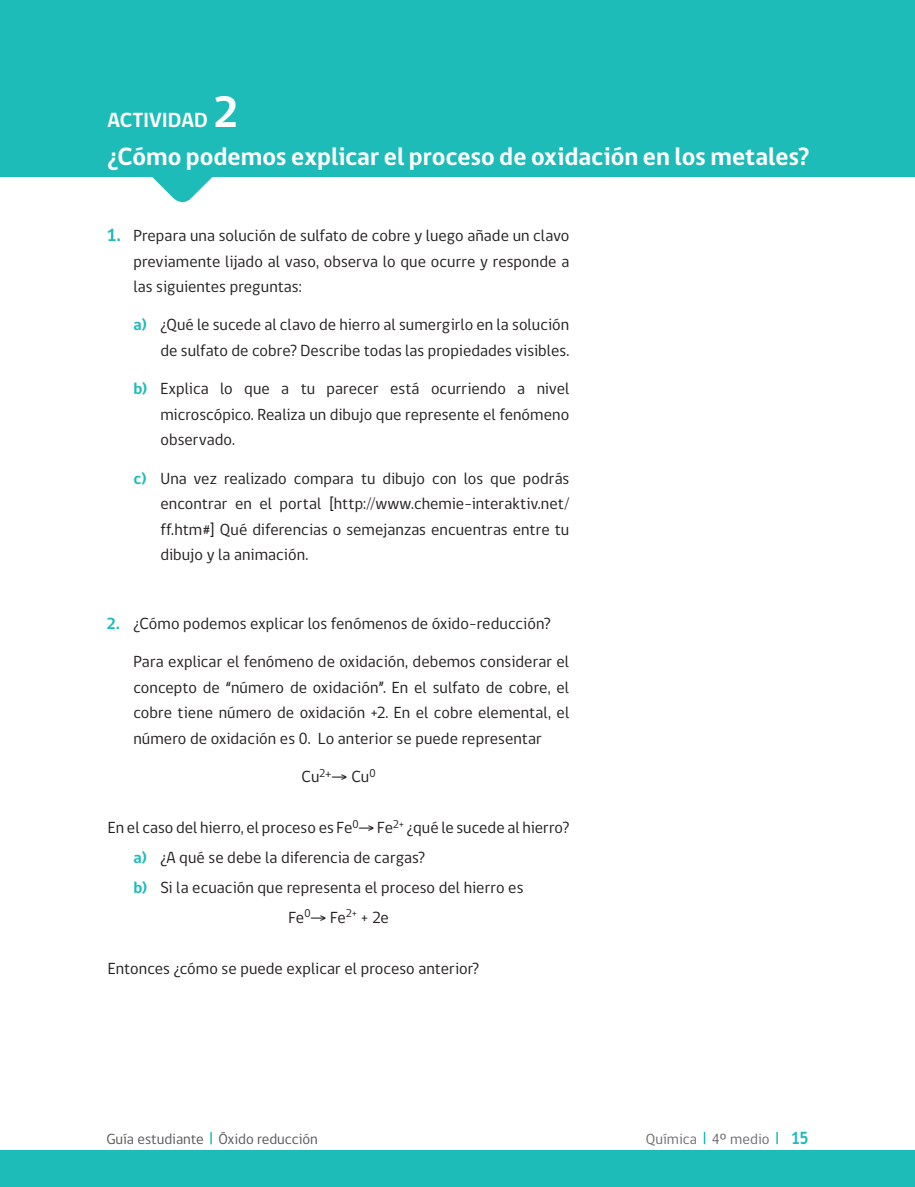
<style>
.page{position:relative;width:915px;height:1187px;background:#fff}
.page>*{position:absolute;margin:0;border:0;box-sizing:border-box;transform-origin:0 0}
.titulos{font:700 45px "gob CL";color:#fff}
.t1{font:700 25.5px "gob CL";color:#fff}
.titulos-2{font:700 21px "gob CL";letter-spacing:-.005em;color:#fff}
.punteo_numero_letra{font:16.5px/25.5px "gob CL";letter-spacing:.005em;color:#231f20;text-align:justify}
.texto_gral_2_columna{font:16.5px "gob CL";letter-spacing:.005em;color:#231f20}
.t2{font:15px "gob CL";color:#57585a}
.t3{font:15px "gob CL";letter-spacing:.005em;color:#6c6d70}
.s1{font-weight:700;font-size:18px;color:#1dbcb8}
.s2{font-weight:700;color:#1dbcb8}
</style>
<div class="page">
<div style="left:0;top:0;width:914px;height:176px;background:#1dbcb8"></div>
<svg style="left:40px;top:176px;width:285px;height:27px"></svg>
<svg style="left:703px;top:1131px;width:2px;height:12px"></svg>
<svg style="left:776px;top:1131px;width:1px;height:12px"></svg>
<hr style="left:0;top:1149px;width:1px;height:37px;background:#1dbcb8">
<div style="left:0;top:1150px;width:914px;height:36px;background:#1dbcb8"></div>
<svg style="left:210px;top:1132px;width:2px;height:12px"></svg>
<p class="titulos" style="left:212px;top:80px;width:27px">2</p>
<p class="titulos-2" style="left:107px;top:106px;width:102px">ACTIVIDAD</p>
<p class="t1" style="left:107px;top:139px;width:703px">¿Cómo podemos explicar el proceso de oxidación en los metales?</p>
<p class="punteo_numero_letra" style="left:133px;top:223px;width:437px;text-indent:-27px"><span class="s1">1.</span> Prepara una solución de sulfato de cobre y luego añade un clavo previamente lijado al vaso, observa lo que ocurre y responde a las siguientes preguntas:</p>
<p class="punteo_numero_letra" style="left:133px;top:312px;width:437px;text-align:right"><span class="s2">a)</span> ¿Qué le sucede al clavo de hierro al sumergirlo en la solución de sulfato de cobre? Describe todas las propiedades visibles.</p>
<p class="punteo_numero_letra" style="left:160px;top:376px;width:410px;text-indent:-27px"><span class="s2">b)</span> Explica lo que a tu parecer está ocurriendo a nivel microscópico. Realiza un dibujo que represente el fenómeno observado.</p>
<p class="punteo_numero_letra" style="left:160px;top:465px;width:410px;text-indent:-27px"><span class="s2">c)</span> Una vez realizado compara tu dibujo con los que podrás encontrar en el portal [http://www.chemie-interaktiv.net/ ff.htm#] Qué diferencias o semejanzas encuentras entre tu dibujo y la animación.</p>
<p class="punteo_numero_letra" style="left:106px;top:611px;width:445px"><span class="s2">2.</span> ¿Cómo podemos explicar los fenómenos de óxido-reducción?</p>
<p class="punteo_numero_letra" style="left:133px;top:649px;width:437px">Para explicar el fenómeno de oxidación, debemos considerar el concepto de “número de oxidación”. En el sulfato de cobre, el cobre tiene número de oxidación +2. En el cobre elemental, el número de oxidación es 0. Lo anterior se puede representar</p>
<p class="texto_gral_2_columna" style="left:301px;top:765px;width:76px">Cu<sup>2</sup> → Cu<sup>0</sup></p>
<p class="texto_gral_2_columna" style="left:108px;top:816px;width:463px">En el caso del hierro, el proceso es Fe<sup>0</sup>→ Fe<sup>2+</sup> ¿qué le sucede al hierro?</p>
<p class="punteo_numero_letra" style="left:133px;top:845px;width:293px"><span class="s2">a)</span> ¿A qué se debe la diferencia de cargas?</p>
<p class="punteo_numero_letra" style="left:133px;top:874px;width:391px"><span class="s2">b)</span> Si la ecuación que representa el proceso del hierro es</p>
<p class="texto_gral_2_columna" style="left:288px;top:905px;width:102px">Fe<sup>0</sup>→ Fe<sup>2+</sup> + 2e</p>
<p class="texto_gral_2_columna" style="left:108px;top:956px;width:372px">Entonces ¿cómo se puede explicar el proceso anterior?</p>
<p class="t2" style="left:106px;top:1128px;width:213px">Guía estudiante Óxido reducción</p>
<p class="t3" style="left:645px;top:1128px;width:164px">Química 4º medio <span class="s1">15</span></p>
</div>
